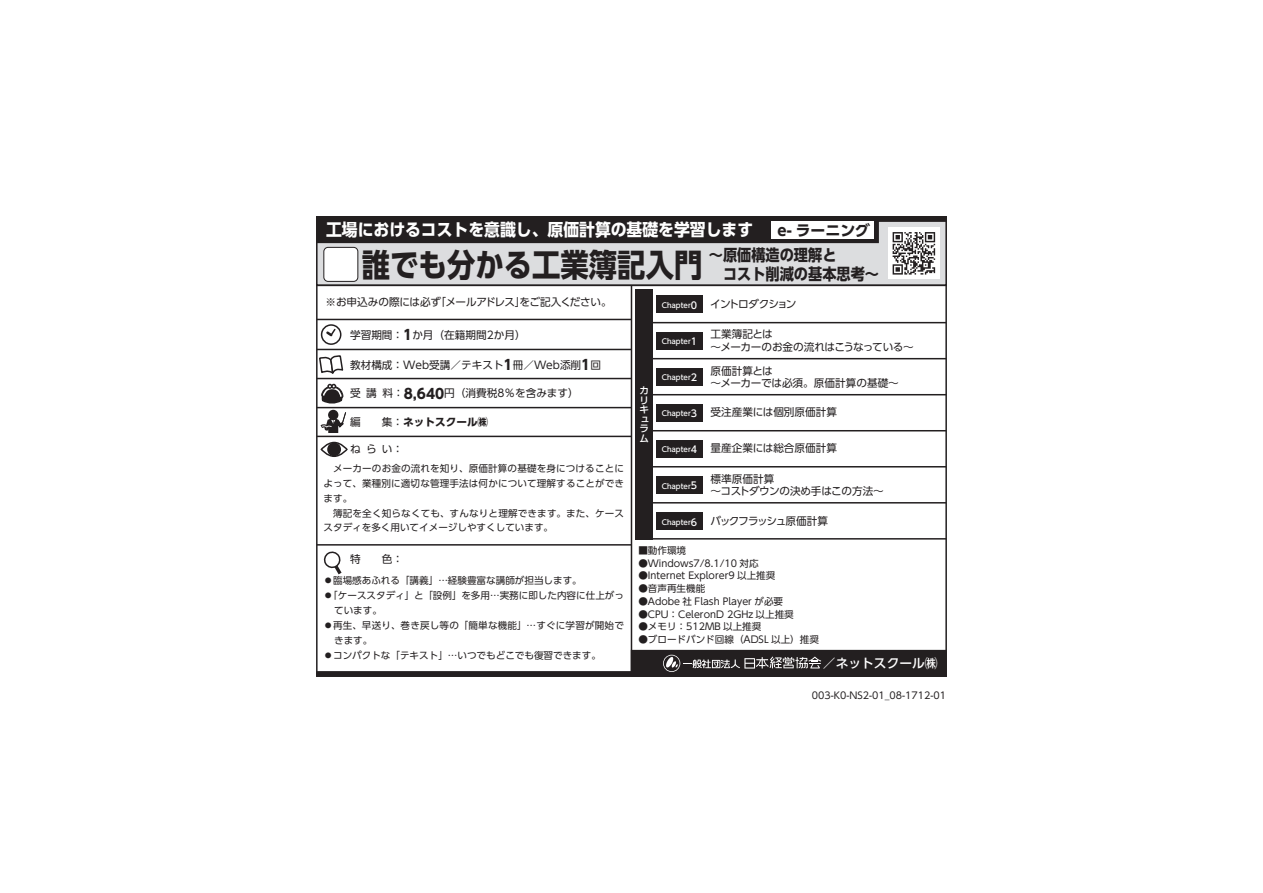
<style>
.page{position:relative;width:1263px;height:893px;background:#fff}
.page>*{position:absolute;margin:0;border:0;box-sizing:border-box;transform-origin:0 0}
.t1{font:700 31.95px "UD Shin Go Pro";color:#231f20;scale:.89 1}
.t2{font:700 16.95px "UD Shin Go Pro";color:#fff;scale:.93 1}
.t3{font:700 15.9px/19.2px "UD Shin Go Pro";color:#231f20;scale:.89 1}
.t4{font:700 14.85px "UD Shin Go Pro";color:#231f20}
.t5{font:500 12.75px "UD Shin Go Pro";color:#fff}
.t6{font:10.65px/12.8px "UD Shin Go Pro";color:#231f20}
.t7{font:10.65px "UD Shin Go Pro";letter-spacing:-.025em;color:#231f20}
.t8{font:10.65px/12.8px "UD Shin Go Pro";letter-spacing:-.035em;color:#231f20}
.t9{font:10.65px "UD Shin Go Pro";letter-spacing:-.1em;color:#231f20}
.t10{font:10.65px "UD Shin Go Pro";letter-spacing:-.09em;color:#231f20}
.t11{font:700 10.65px "UD Shin Go Pro";color:#231f20}
.t12{font:9.6px/14.9px "UD Shin Go Pro";color:#231f20}
.t13{font:9.6px/14.9px "UD Shin Go Pro";letter-spacing:.02em;color:#231f20}
.t14{font:500 9.6px/9.6px "UD Shin Go Pro";color:#fff}
.t15{font:500 7.2px "UD Shin Go Pro";color:#fff}
.s1{font-weight:700;font-size:13.8px}
.s2{font-weight:400}
.s3{font-weight:500;font-size:7.2px;color:#fff}
.s4{font-weight:500;font-size:9.6px;color:#fff}
.s5{font-size:9.6px}
</style>
<div class="page">
<hr style="left:631px;top:285px;width:1px;height:391px;background:#231f20">
<svg style="left:316px;top:671px;width:315px;height:6px;background:#262323"></svg>
<div style="left:631px;top:650px;width:316px;height:27px;background:#231f20"></div>
<div style="left:663px;top:655px;width:17px;height:17px;border:2px solid #fff;border-radius:50%"></div>
<div style="left:664px;top:655px;width:15px;height:16px;background:#231f20;border-radius:50%"></div>
<svg style="left:665px;top:656px;width:156px;height:13px"></svg>
<div style="left:316px;top:216px;width:631px;height:70px;background:#dcdddf"></div>
<svg style="left:879px;top:216px;width:68px;height:6px"></svg>
<div style="left:316px;top:216px;width:563px;height:27px;background:#231f20"></div>
<hr style="left:317px;top:285px;width:629px;height:1px;background:#231f20">
<hr style="left:317px;top:349px;width:314px;height:1px;background:#231f20">
<hr style="left:317px;top:319px;width:314px;height:1px;background:#231f20">
<hr style="left:317px;top:378px;width:314px;height:1px;background:#231f20">
<hr style="left:317px;top:407px;width:314px;height:1px;background:#231f20">
<hr style="left:317px;top:436px;width:314px;height:1px;background:#231f20">
<hr style="left:317px;top:544px;width:314px;height:2px;background:#231f20">
<div style="left:324px;top:247px;width:34px;height:34px;background:#fff;border-radius:4px"></div>
<div style="left:324px;top:247px;width:34px;height:35px;border:1px solid #231f20;border-radius:4px"></div>
<svg style="left:321px;top:442px;width:26px;height:14px"></svg>
<div style="left:321px;top:442px;width:27px;height:15px;border:2px solid #231f20;border-radius:50%"></div>
<div style="left:327px;top:442px;width:14px;height:14px;background:#231f20;border-radius:50%"></div>
<div style="left:321px;top:324px;width:20px;height:21px;border:2px solid #231f20;border-radius:50%"></div>
<svg style="left:324px;top:327px;width:13px;height:12px"></svg>
<svg style="left:318px;top:355px;width:26px;height:49px"></svg>
<div style="left:328px;top:410px;width:10px;height:10px;border:2px solid #231f20;border-radius:50%"></div>
<svg style="left:320px;top:412px;width:26px;height:21px"></svg>
<svg style="left:323px;top:551px;width:19px;height:24px"></svg>
<div style="left:656px;top:296px;width:47px;height:17px;background:#231f20"></div>
<div style="left:656px;top:332px;width:47px;height:17px;background:#231f20"></div>
<div style="left:656px;top:368px;width:47px;height:17px;background:#231f20"></div>
<div style="left:656px;top:404px;width:47px;height:17px;background:#231f20"></div>
<div style="left:656px;top:441px;width:47px;height:17px;background:#231f20"></div>
<div style="left:656px;top:477px;width:47px;height:17px;background:#231f20"></div>
<hr style="left:653px;top:322px;width:293px;height:1px;background:#231f20">
<hr style="left:653px;top:358px;width:293px;height:1px;background:#231f20">
<hr style="left:653px;top:394px;width:293px;height:1px;background:#231f20">
<hr style="left:653px;top:430px;width:293px;height:1px;background:#231f20">
<hr style="left:653px;top:466px;width:293px;height:1px;background:#231f20">
<hr style="left:653px;top:502px;width:293px;height:2px;background:#231f20">
<hr style="left:653px;top:538px;width:293px;height:2px;background:#231f20">
<div style="left:656px;top:513px;width:47px;height:17px;background:#231f20"></div>
<div style="left:888px;top:228px;width:51px;height:51px;background:#fff"></div>
<svg style="left:893px;top:232px;width:42px;height:43px"></svg>
<div style="left:636px;top:289px;width:17px;height:251px;background:#231f20"></div>
<div style="left:772px;top:221px;width:102px;height:17px;background:#fff"></div>
<h2 class="t2" style="left:326px;top:216px;width:461px">工場におけるコストを意識し、原価計算の基礎を学習します</h2>
<h1 class="t1" style="left:362px;top:238px;width:384px">誰でも分かる工業簿記入門</h1>
<h3 class="t4" style="left:778px;top:218px;width:94px">e- ラーニング</h3>
<h3 class="t3" style="left:709px;top:245px;width:193px">～原価構造の理解と<br>　コスト削減の基本思考～</h3>
<p class="t7" style="left:326px;top:293px;width:288px">※お申込みの際には必ず「メールアドレス」をご記入ください。</p>
<p class="t6" style="left:350px;top:328px;width:177px">学習期間：<span class="s1">1</span>か月（在籍期間2か月）</p>
<p class="t6" style="left:350px;top:358px;width:252px">教材構成：Web受講／テキスト<span class="s1">1</span>冊／Web添削<span class="s1">1</span>回</p>
<p class="t6" style="left:350px;top:387px;width:230px">受講料：<span class="s1">8,640</span>円（消費税8％を含みます）</p>
<p class="t11" style="left:350px;top:413px;width:140px"><span class="s2">編　　集：</span>ネットスクール㈱</p>
<p class="t6" style="left:350px;top:443px;width:55px">ねらい：</p>
<p class="t12" style="left:324px;top:460px;width:302px">　メーカーのお金の流れを知り、原価計算の基礎を身につけることによって、業種別に適切な管理手法は何かについて理解することができます。<br>　簿記を全く知らなくても、すんなりと理解できます。また、ケーススタディを多く用いてイメージしやすくしています。</p>
<p class="t6" style="left:350px;top:552px;width:55px">特　　色：</p>
<p class="t12" style="left:324px;top:573px;width:260px">●臨場感あふれる「講義」…経験豊富な講師が担当します。</p>
<p class="t12" style="left:334px;top:588px;width:291px;text-indent:-11px">●「ケーススタディ」と「設例」を多用…実務に即した内容に仕上がっています。</p>
<p class="t13" style="left:334px;top:618px;width:291px;text-indent:-11px">●再生、早送り、巻き戻し等の「簡単な機能」…すぐに学習が開始できます。</p>
<p class="t12" style="left:324px;top:647px;width:279px">●コンパクトな「テキスト」…いつでもどこでも復習できます。</p>
<p class="t14" style="left:639px;top:385px;width:11px">カリキュラム</p>
<p class="t10" style="left:662px;top:295px;width:136px"><span class="s3">Chapter</span><span class="s4">0</span> イントロダクション</p>
<p class="t15" style="left:662px;top:335px;width:37px">Chapter<span class="s5">1</span></p>
<p class="t8" style="left:710px;top:328px;width:205px">工業簿記とは<br>～メーカーのお金の流れはこうなっている～</p>
<p class="t15" style="left:662px;top:371px;width:37px">Chapter<span class="s5">2</span></p>
<p class="t6" style="left:710px;top:364px;width:190px">原価計算とは<br>～メーカーでは必須。原価計算の基礎～</p>
<p class="t15" style="left:662px;top:408px;width:37px">Chapter<span class="s5">3</span></p>
<p class="t6" style="left:710px;top:406px;width:128px">受注産業には個別原価計算</p>
<p class="t15" style="left:662px;top:444px;width:37px">Chapter<span class="s5">4</span></p>
<p class="t6" style="left:710px;top:442px;width:128px">量産企業には総合原価計算</p>
<p class="t15" style="left:662px;top:480px;width:37px">Chapter<span class="s5">5</span></p>
<p class="t6" style="left:710px;top:472px;width:175px">標準原価計算<br>～コストダウンの決め手はこの方法～</p>
<p class="t9" style="left:662px;top:512px;width:168px"><span class="s3">Chapter</span><span class="s4">6</span> バックフラッシュ原価計算</p>
<p class="t12" style="left:638px;top:542px;width:49px">■動作環境</p>
<p class="t12" style="left:638px;top:555px;width:122px">●Windows7/8.1/10 対応</p>
<p class="t12" style="left:638px;top:568px;width:148px">●Internet Explorer9 以上推奨　</p>
<p class="t12" style="left:638px;top:581px;width:78px">●音声再生機能　</p>
<p class="t12" style="left:638px;top:593px;width:146px">●Adobe 社 Flash Player が必要</p>
<p class="t12" style="left:638px;top:606px;width:167px">●CPU：CeleronD 2GHz 以上推奨　</p>
<p class="t12" style="left:638px;top:619px;width:125px">●メモリ：512MB 以上推奨</p>
<p class="t12" style="left:638px;top:632px;width:182px">●ブロードバンド回線（ADSL 以上）推奨</p>
<h3 class="t5" style="left:823px;top:653px;width:116px">／ネットスクール㈱</h3>
<p class="t12" style="left:812px;top:687px;width:136px">003-K0-NS2-01_08-1712-01</p>
</div>
